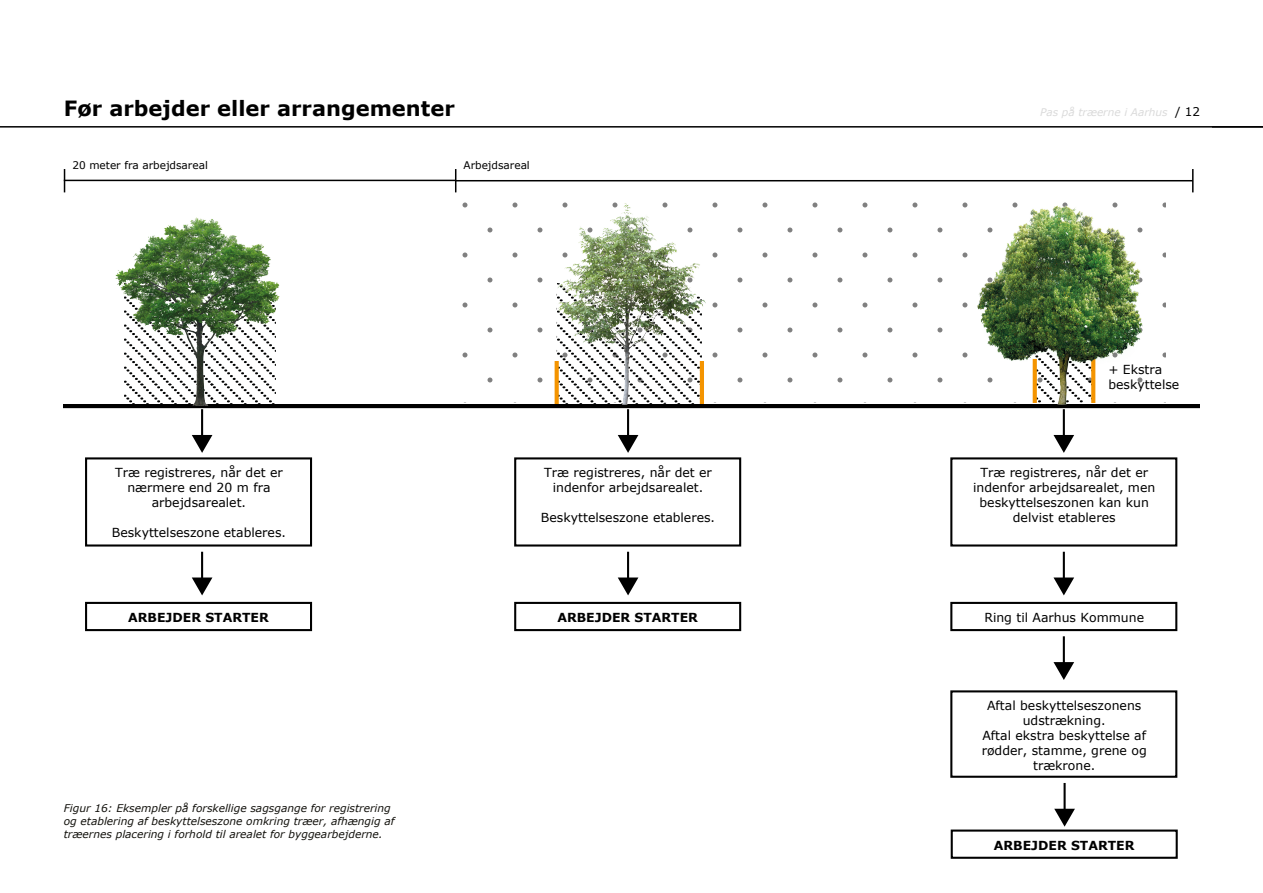
<style>
.page{position:relative;width:1263px;height:893px;background:#fff}
.page>*{position:absolute;margin:0;border:0;box-sizing:border-box;transform-origin:0 0}
.t1{font:700 21px "Verdana";color:#000}
.t2{font:12.45px/15px "Verdana";color:#000;text-align:center}
.t3{font:700 12.45px "Verdana";color:#000}
.t4{font:italic 10.65px/12.8px "Verdana";color:#12110c}
.t5{font:10.5px "Verdana";color:#000}
.t6{font:italic 10.5px "Verdana";color:#dadada}
.s1{font-style:normal;font-size:12px;color:#000}
</style>
<div class="page">
<hr style="left:0;top:126px;width:1263px;height:2px;background:#000">
<div style="left:85px;top:602px;width:227px;height:29px;border:2px solid #000"></div>
<div style="left:514px;top:602px;width:227px;height:29px;border:2px solid #000"></div>
<hr style="left:201px;top:409px;width:2px;height:29px;background:#000">
<svg style="left:192px;top:435px;width:20px;height:18px"></svg>
<hr style="left:627px;top:409px;width:2px;height:29px;background:#000">
<svg style="left:618px;top:435px;width:20px;height:18px"></svg>
<hr style="left:1063px;top:409px;width:2px;height:29px;background:#000">
<svg style="left:1053px;top:435px;width:21px;height:18px"></svg>
<div style="left:85px;top:457px;width:227px;height:90px;border:2px solid #000"></div>
<div style="left:514px;top:457px;width:227px;height:90px;border:2px solid #000"></div>
<div style="left:950px;top:457px;width:227px;height:90px;border:2px solid #000"></div>
<hr style="left:201px;top:552px;width:2px;height:28px;background:#000">
<svg style="left:192px;top:577px;width:20px;height:18px"></svg>
<hr style="left:627px;top:552px;width:2px;height:28px;background:#000">
<svg style="left:618px;top:577px;width:20px;height:18px"></svg>
<hr style="left:1063px;top:552px;width:2px;height:28px;background:#000">
<svg style="left:1053px;top:577px;width:21px;height:18px"></svg>
<div style="left:951px;top:829px;width:227px;height:30px;border:2px solid #000"></div>
<hr style="left:1063px;top:783px;width:3px;height:29px;background:#000">
<svg style="left:1054px;top:809px;width:21px;height:18px"></svg>
<div style="left:950px;top:602px;width:227px;height:29px;border:2px solid #000"></div>
<hr style="left:1063px;top:636px;width:2px;height:29px;background:#000">
<svg style="left:1053px;top:662px;width:21px;height:18px"></svg>
<div style="left:950px;top:690px;width:227px;height:88px;border:2px solid #000"></div>
<hr style="left:64px;top:404px;width:1135px;height:4px;background:#000">
<img style="left:115px;top:218px;width:165px;height:187px">
<img style="left:554px;top:202px;width:152px;height:203px">
<img style="left:977px;top:202px;width:166px;height:203px">
<hr style="left:456px;top:180px;width:737px;height:1px;background:#000">
<hr style="left:64px;top:180px;width:392px;height:1px;background:#000">
<svg style="left:455px;top:169px;width:1px;height:23px"></svg>
<svg style="left:64px;top:169px;width:1px;height:23px"></svg>
<svg style="left:1192px;top:169px;width:1px;height:23px"></svg>
<h1 class="t1" style="left:64px;top:94px;width:392px">Før arbejder eller arrangementer</h1>
<p class="t2" style="left:462px;top:158px;width:80px">Arbejdsareal</p>
<p class="t5" style="left:72px;top:158px;width:137px">20 meter fra arbejdsareal</p>
<p class="t5" style="left:463px;top:158px;width:68px">Arbejdsareal</p>
<p class="t2" style="left:115px;top:465px;width:169px">Træ registreres, når det er nærmere end 20 m fra arbejdsarealet.</p>
<p class="t2" style="left:112px;top:525px;width:176px">Beskyttelseszone etableres.</p>
<p class="t2" style="left:544px;top:465px;width:169px">Træ registreres, når det er indenfor arbejdsarealet.</p>
<p class="t2" style="left:541px;top:510px;width:176px">Beskyttelseszone etableres.</p>
<p class="t3" style="left:128px;top:608px;width:142px">ARBEJDER STARTER</p>
<p class="t3" style="left:557px;top:608px;width:142px">ARBEJDER STARTER</p>
<p class="t4" style="left:64px;top:802px;width:332px">Figur 16: Eksempler på forskellige sagsgange for registrering og etablering af beskyttelseszone omkring træer, afhængig af træernes placering i forhold til arealet for byggearbejderne.</p>
<p class="t6" style="left:1040px;top:105px;width:161px">Pas på træerne i Aarhus <span class="s1">/ 12</span></p>
<p class="t2" style="left:1108px;top:362px;width:72px;text-align:left">+ Ekstra beskyttelse</p>
<p class="t2" style="left:973px;top:465px;width:184px">Træ registreres, når det er indenfor arbejdsarealet, men beskyttelseszonen kan kun delvist etableres</p>
<p class="t2" style="left:984px;top:610px;width:161px">Ring til Aarhus Kommune</p>
<p class="t2" style="left:982px;top:698px;width:166px">Aftal beskyttelseszonens udstrækning.<br>Aftal ekstra beskyttelse af rødder, stamme, grene og trækrone.</p>
<p class="t3" style="left:994px;top:836px;width:142px">ARBEJDER STARTER</p>
</div>
